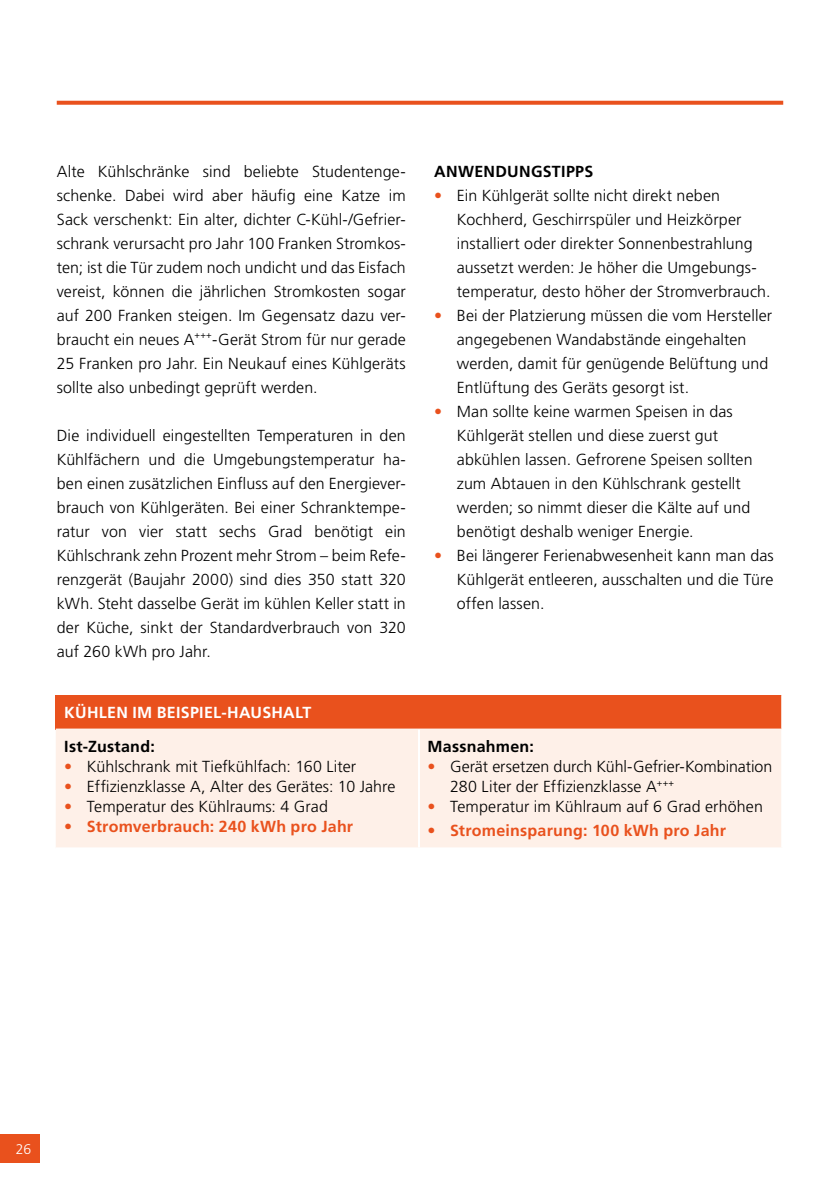
<style>
.page{position:relative;width:840px;height:1191px;background:#fff}
.page>*{position:absolute;margin:0;border:0;box-sizing:border-box;transform-origin:0 0}
.t1{font:300 16px/24px "Frutiger LT Std";letter-spacing:.005em;color:#000}
.t2{font:700 16px "Frutiger LT Std";letter-spacing:.015em;color:#e9511d}
.t3{font:700 16px "Frutiger LT Std";letter-spacing:.015em;color:#000}
.t4{font:700 16px "Frutiger LT Std";letter-spacing:.02em;color:#fff}
.t5{font:300 14px "Frutiger LT Std";color:#fff}
.s1{color:#e9511d}
.s2{font-weight:300}
</style>
<div class="page">
<div style="left:0;top:1134px;width:40px;height:28px;background:#e9511d"></div>
<div style="left:56px;top:695px;width:725px;height:34px;background:#e9511d"></div>
<div style="left:56px;top:729px;width:724px;height:118px;background:#fef0e8"></div>
<hr style="left:780px;top:695px;width:2px;height:34px;background:#fff">
<hr style="left:418px;top:729px;width:2px;height:118px;background:#fff">
<hr style="left:56px;top:728px;width:363px;height:1px;background:#fff">
<hr style="left:419px;top:728px;width:361px;height:1px;background:#fff">
<svg style="left:57px;top:101px;width:725px;height:4px;background:#ea5c2c"></svg>
<p class="t1" style="left:57px;top:160px;width:350px;text-align:justify">Alte Kühlschränke sind beliebte Studentenge&shy;schenke. Dabei wird aber häufig eine Katze im Sack verschenkt: Ein alter, dichter C-Kühl-/Gefrier&shy;schrank verursacht pro Jahr 100 Franken Stromkos&shy;ten; ist die Tür zudem noch undicht und das Eisfach vereist, können die jährlichen Stromkosten sogar auf 200 Franken steigen. Im Gegensatz dazu ver&shy;braucht ein neues A<sup>+++</sup>-Gerät Strom für nur gerade 25 Franken pro Jahr. Ein Neukauf eines Kühlgeräts sollte also unbedingt geprüft werden.</p>
<p class="t1" style="left:57px;top:424px;width:350px;text-align:justify">Die individuell eingestellten Temperaturen in den Kühlfächern und die Umgebungstemperatur ha&shy;ben einen zusätzlichen Einfluss auf den Energiever&shy;brauch von Kühlgeräten. Bei einer Schranktempe&shy;ratur von vier statt sechs Grad benötigt ein Kühlschrank zehn Prozent mehr Strom – beim Refe&shy;renzgerät (Baujahr 2000) sind dies 350 statt 320 kWh. Steht dasselbe Gerät im kühlen Keller statt in der Küche, sinkt der Standardverbrauch von 320 auf 260 kWh pro Jahr.</p>
<p class="t4" style="left:64px;top:704px;width:248px">KÜHLEN IM BEISPIEL-HAUSHALT</p>
<p class="t3" style="left:64px;top:738px;width:92px">Ist-Zustand:</p>
<p class="t1" style="left:64px;top:755px;width:293px"><span class="s1">•</span> Kühlschrank mit Tiefkühlfach: 160 Liter</p>
<p class="t1" style="left:64px;top:775px;width:332px"><span class="s1">•</span> Effizienzklasse A, Alter des Gerätes: 10 Jahre</p>
<p class="t1" style="left:64px;top:795px;width:265px"><span class="s1">•</span> Temperatur des Kühlraums: 4 Grad</p>
<p class="t2" style="left:64px;top:818px;width:290px"><span class="s2">•</span> Stromverbrauch: 240 kWh pro Jahr</p>
<p class="t3" style="left:434px;top:163px;width:161px">ANWENDUNGSTIPPS</p>
<p class="t1" style="left:456px;top:184px;width:315px;text-indent:-23px"><span class="s1">•</span> Ein Kühlgerät sollte nicht direkt neben Kochherd, Geschirrspüler und Heizkörper installiert oder direkter Sonnenbestrahlung aussetzt werden: Je höher die Umgebungs&shy;temperatur, desto höher der Stromverbrauch.</p>
<p class="t1" style="left:456px;top:304px;width:317px;text-indent:-23px"><span class="s1">•</span> Bei der Platzierung müssen die vom Hersteller angegebenen Wandabstände eingehalten werden, damit für genügende Belüftung und Entlüftung des Geräts gesorgt ist.</p>
<p class="t1" style="left:456px;top:400px;width:297px;text-indent:-23px"><span class="s1">•</span> Man sollte keine warmen Speisen in das Kühlgerät stellen und diese zuerst gut abkühlen lassen. Gefrorene Speisen sollten zum Abtauen in den Kühlschrank gestellt werden; so nimmt dieser die Kälte auf und benötigt deshalb weniger Energie.</p>
<p class="t1" style="left:456px;top:544px;width:318px;text-align:justify;text-indent:-23px"><span class="s1">•</span> Bei längerer Ferienabwesenheit kann man das Kühlgerät entleeren, ausschalten und die Türe offen lassen.</p>
<p class="t3" style="left:427px;top:738px;width:108px">Massnahmen:</p>
<p class="t1" style="left:450px;top:757px;width:323px;line-height:20px;text-indent:-23px"><span class="s1">•</span> Gerät ersetzen durch Kühl-Gefrier-Kombination<br>280 Liter der Effizienzklasse A<sup>+++</sup></p>
<p class="t1" style="left:427px;top:795px;width:337px"><span class="s1">•</span> Temperatur im Kühlraum auf 6 Grad erhöhen</p>
<p class="t2" style="left:427px;top:822px;width:300px"><span class="s2">•</span> Stromeinsparung: 100 kWh pro Jahr</p>
<p class="t5" style="left:16px;top:1141px;width:17px">26</p>
</div>
